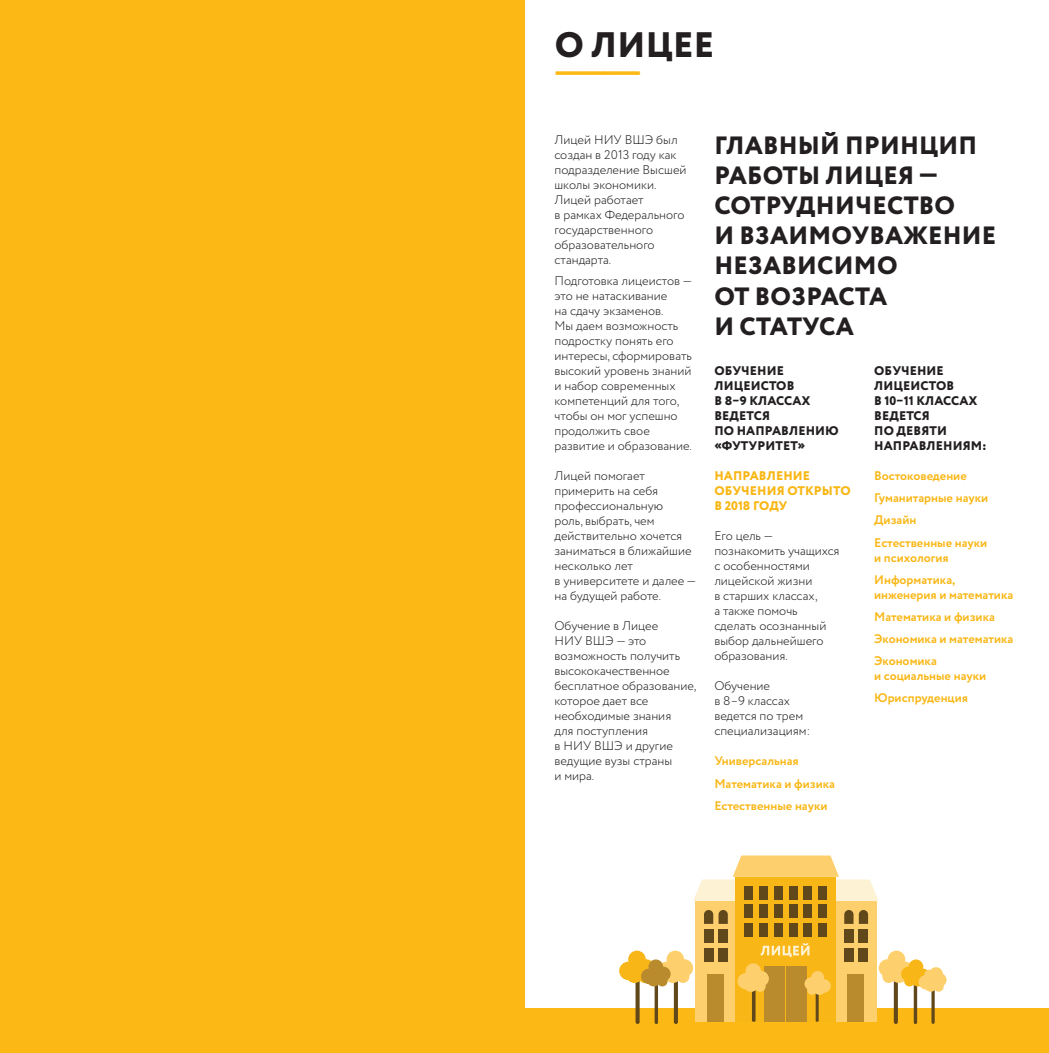
<style>
.page{position:relative;width:1049px;height:1053px;background:#fff}
.page>*{position:absolute;margin:0;border:0;box-sizing:border-box;transform-origin:0 0}
.t1{font:800 35.38px "Circe";letter-spacing:.01em;color:#231f20}
.t2{font:800 25px/30px "Circe";letter-spacing:.01em;color:#231f20}
.t3{font:800 25px "Circe";color:#fcb814}
.t4{font:300 12.5px/15px "Circe";color:#231f20}
.t5{font:700 12.5px/22.1px "Circe";color:#f9b716}
.t6{font:800 12.5px/15px "Circe";letter-spacing:.01em;color:#231f20}
.t7{font:800 12.5px/15px "Circe";letter-spacing:.01em;color:#f9b716}
</style>
<div class="page">
<div style="left:0;top:1008px;width:1049px;height:44px;background:#fcb814"></div>
<div style="left:0;top:0;width:524px;height:1052px;background:#fcb814"></div>
<hr style="left:674px;top:970px;width:4px;height:53px;background:#61481b;border-radius:2px">
<div style="left:657px;top:961px;width:19px;height:19px;background:#fdd06d;border-radius:50%"></div>
<div style="left:666px;top:950px;width:18px;height:18px;background:#fdd06d;border-radius:50%"></div>
<div style="left:675px;top:959px;width:18px;height:17px;background:#fdd06d;border-radius:50%"></div>
<div style="left:664px;top:965px;width:18px;height:17px;background:#fdd06d;border-radius:50%"></div>
<div style="left:677px;top:970px;width:12px;height:12px;background:#fdd06d;border-radius:50%"></div>
<div style="left:635px;top:970px;width:5px;height:53px;background:#61481b;border-radius:2px"></div>
<div style="left:619px;top:961px;width:18px;height:19px;background:#f9b717;border-radius:50%"></div>
<div style="left:628px;top:950px;width:18px;height:18px;background:#f9b717;border-radius:50%"></div>
<div style="left:637px;top:959px;width:18px;height:17px;background:#f9b717;border-radius:50%"></div>
<div style="left:626px;top:965px;width:17px;height:17px;background:#f9b717;border-radius:50%"></div>
<div style="left:638px;top:970px;width:13px;height:12px;background:#f9b717;border-radius:50%"></div>
<hr style="left:655px;top:976px;width:3px;height:47px;background:#61481b;border-radius:2px">
<div style="left:641px;top:968px;width:15px;height:15px;background:#ba8b2c;border-radius:50%"></div>
<div style="left:648px;top:959px;width:15px;height:15px;background:#ba8b2c;border-radius:50%"></div>
<div style="left:656px;top:966px;width:15px;height:15px;background:#ba8b2c;border-radius:50%"></div>
<div style="left:646px;top:971px;width:15px;height:15px;background:#ba8b2c;border-radius:50%"></div>
<div style="left:657px;top:975px;width:10px;height:11px;background:#ba8b2c;border-radius:50%"></div>
<svg style="left:894px;top:970px;width:4px;height:53px"></svg>
<div style="left:896px;top:961px;width:18px;height:19px;background:#fdd06d;border-radius:50%"></div>
<div style="left:888px;top:950px;width:17px;height:18px;background:#fdd06d;border-radius:50%"></div>
<div style="left:879px;top:959px;width:17px;height:17px;background:#fdd06d;border-radius:50%"></div>
<div style="left:890px;top:965px;width:18px;height:17px;background:#fdd06d;border-radius:50%"></div>
<div style="left:882px;top:970px;width:13px;height:12px;background:#fdd06d;border-radius:50%"></div>
<hr style="left:914px;top:976px;width:3px;height:47px;background:#61481b;border-radius:2px">
<div style="left:915px;top:968px;width:16px;height:15px;background:#f9b717;border-radius:50%"></div>
<div style="left:908px;top:959px;width:15px;height:15px;background:#f9b717;border-radius:50%"></div>
<div style="left:901px;top:966px;width:15px;height:15px;background:#f9b717;border-radius:50%"></div>
<div style="left:911px;top:971px;width:14px;height:15px;background:#f9b717;border-radius:50%"></div>
<div style="left:904px;top:975px;width:11px;height:11px;background:#f9b717;border-radius:50%"></div>
<svg style="left:931px;top:981px;width:4px;height:42px"></svg>
<svg style="left:918px;top:974px;width:15px;height:15px"></svg>
<div style="left:929px;top:967px;width:14px;height:13px;background:#fdd06d;border-radius:50%"></div>
<div style="left:933px;top:972px;width:13px;height:14px;background:#fdd06d;border-radius:50%"></div>
<div style="left:924px;top:977px;width:13px;height:14px;background:#fdd06d;border-radius:50%"></div>
<div style="left:934px;top:981px;width:10px;height:10px;background:#fdd06d;border-radius:50%"></div>
<div style="left:924px;top:969px;width:10px;height:10px;background:#fdd06d;border-radius:50%"></div>
<div style="left:836px;top:900px;width:40px;height:121px;background:#fdd06d"></div>
<div style="left:848px;top:973px;width:16px;height:48px;background:#ba8b2c"></div>
<svg style="left:844px;top:910px;width:9px;height:13px"></svg>
<div style="left:844px;top:929px;width:9px;height:14px;background:#61481b"></div>
<div style="left:844px;top:948px;width:9px;height:14px;background:#61481b"></div>
<svg style="left:859px;top:910px;width:9px;height:13px"></svg>
<div style="left:859px;top:929px;width:9px;height:14px;background:#61481b"></div>
<div style="left:859px;top:948px;width:9px;height:14px;background:#61481b"></div>
<div style="left:696px;top:900px;width:40px;height:121px;background:#fdd06d"></div>
<div style="left:704px;top:929px;width:9px;height:14px;background:#61481b"></div>
<div style="left:704px;top:948px;width:9px;height:14px;background:#61481b"></div>
<svg style="left:704px;top:910px;width:24px;height:13px"></svg>
<div style="left:718px;top:929px;width:10px;height:14px;background:#61481b"></div>
<div style="left:718px;top:948px;width:10px;height:14px;background:#61481b"></div>
<div style="left:707px;top:973px;width:17px;height:48px;background:#ba8b2c"></div>
<div style="left:736px;top:876px;width:100px;height:145px;background:#f9b717"></div>
<svg style="left:693px;top:855px;width:185px;height:45px"></svg>
<div style="left:764px;top:965px;width:20px;height:56px;background:#ba8b2c"></div>
<div style="left:787px;top:965px;width:20px;height:56px;background:#ba8b2c"></div>
<div style="left:744px;top:886px;width:9px;height:13px;background:#61481b"></div>
<div style="left:744px;top:904px;width:9px;height:14px;background:#61481b"></div>
<div style="left:744px;top:923px;width:9px;height:13px;background:#61481b"></div>
<div style="left:759px;top:886px;width:9px;height:13px;background:#61481b"></div>
<div style="left:759px;top:904px;width:9px;height:14px;background:#61481b"></div>
<div style="left:759px;top:923px;width:9px;height:13px;background:#61481b"></div>
<div style="left:774px;top:886px;width:9px;height:13px;background:#61481b"></div>
<div style="left:774px;top:904px;width:9px;height:14px;background:#61481b"></div>
<div style="left:774px;top:923px;width:9px;height:13px;background:#61481b"></div>
<div style="left:789px;top:886px;width:8px;height:13px;background:#61481b"></div>
<div style="left:789px;top:904px;width:8px;height:14px;background:#61481b"></div>
<div style="left:789px;top:923px;width:8px;height:13px;background:#61481b"></div>
<div style="left:803px;top:886px;width:9px;height:13px;background:#61481b"></div>
<div style="left:803px;top:904px;width:9px;height:14px;background:#61481b"></div>
<div style="left:803px;top:923px;width:9px;height:13px;background:#61481b"></div>
<div style="left:818px;top:886px;width:9px;height:13px;background:#61481b"></div>
<div style="left:818px;top:904px;width:9px;height:14px;background:#61481b"></div>
<div style="left:818px;top:923px;width:9px;height:13px;background:#61481b"></div>
<svg style="left:761px;top:943px;width:48px;height:13px"></svg>
<hr style="left:752px;top:980px;width:3px;height:41px;background:#61481b">
<div style="left:737px;top:972px;width:17px;height:17px;background:#fdd06d;border-radius:50%"></div>
<div style="left:745px;top:963px;width:16px;height:15px;background:#fdd06d;border-radius:50%"></div>
<div style="left:753px;top:970px;width:16px;height:16px;background:#fdd06d;border-radius:50%"></div>
<div style="left:743px;top:976px;width:16px;height:15px;background:#fdd06d;border-radius:50%"></div>
<div style="left:754px;top:980px;width:12px;height:11px;background:#fdd06d;border-radius:50%"></div>
<hr style="left:816px;top:985px;width:3px;height:36px;background:#61481b">
<div style="left:817px;top:979px;width:14px;height:13px;background:#fdd06d;border-radius:50%"></div>
<div style="left:811px;top:970px;width:13px;height:13px;background:#fdd06d;border-radius:50%"></div>
<div style="left:804px;top:977px;width:13px;height:13px;background:#fdd06d;border-radius:50%"></div>
<div style="left:813px;top:981px;width:13px;height:13px;background:#fdd06d;border-radius:50%"></div>
<div style="left:807px;top:985px;width:9px;height:9px;background:#fdd06d;border-radius:50%"></div>
<h1 class="t1" style="left:555px;top:21px;width:161px">О ЛИЦЕЕ</h1>
<h2 class="t3" style="left:554px;top:54px;width:88px">--------------</h2>
<p class="t4" style="left:554px;top:132px;width:134px">Лицей НИУ ВШЭ был создан в 2013 году как подразделение Высшей школы экономики.<br>Лицей работает<br>в рамках Федерального государственного образовательного стандарта.</p>
<p class="t4" style="left:554px;top:274px;width:139px">Подготовка лицеистов — это не натаскивание<br>на сдачу экзаменов.<br>Мы даем возможность подростку понять его интересы, сформировать высокий уровень знаний и набор современных компетенций для того, чтобы он мог успешно продолжить свое развитие и образование.</p>
<p class="t4" style="left:554px;top:469px;width:144px">Лицей помогает примерить на себя профессиональную<br>роль, выбрать, чем действительно хочется заниматься в ближайшие несколько лет<br>в университете и далее — на будущей работе.</p>
<p class="t4" style="left:554px;top:619px;width:143px">Обучение в Лицее<br>НИУ ВШЭ — это возможность получить высококачественное бесплатное образование, которое дает все необходимые знания<br>для поступления<br>в НИУ ВШЭ и другие ведущие вузы страны<br>и мира.</p>
<h2 class="t2" style="left:714px;top:132px;width:283px">ГЛАВНЫЙ ПРИНЦИП<br>РАБОТЫ ЛИЦЕЯ —<br>СОТРУДНИЧЕСТВО<br>И ВЗАИМОУВАЖЕНИЕ<br>НЕЗАВИСИМО<br>ОТ ВОЗРАСТА<br>И СТАТУСА</h2>
<p class="t6" style="left:714px;top:364px;width:126px">ОБУЧЕНИЕ<br>ЛИЦЕИСТОВ<br>В 8–9 КЛАССАХ<br>ВЕДЕТСЯ<br>ПО НАПРАВЛЕНИЮ «ФУТУРИТЕТ»</p>
<p class="t7" style="left:714px;top:469px;width:138px">НАПРАВЛЕНИЕ<br>ОБУЧЕНИЯ ОТКРЫТО<br>В 2018 ГОДУ</p>
<p class="t6" style="left:874px;top:364px;width:114px">ОБУЧЕНИЕ<br>ЛИЦЕИСТОВ<br>В 10–11 КЛАССАХ<br>ВЕДЕТСЯ<br>ПО ДЕВЯТИ<br>НАПРАВЛЕНИЯМ:</p>
<p class="t5" style="left:874px;top:465px;width:116px">Востоковедение<br>Гуманитарные науки<br>Дизайн<br>Естественные науки</p>
<p class="t5" style="left:874px;top:547px;width:83px">и психология<br>Информатика,</p>
<p class="t5" style="left:874px;top:584px;width:141px">инженерия и математика<br>Математика и физика<br>Экономика и математика<br>Экономика</p>
<p class="t5" style="left:874px;top:665px;width:114px">и социальные науки<br>Юриспруденция</p>
<p class="t4" style="left:714px;top:529px;width:127px">Его цель — познакомить учащихся с особенностями лицейской жизни<br>в старших классах,<br>а также помочь сделать осознанный выбор дальнейшего образования.</p>
<p class="t4" style="left:714px;top:679px;width:98px">Обучение<br>в 8–9 классах ведется по трем специализациям:</p>
<p class="t5" style="left:714px;top:750px;width:122px">Универсальная<br>Математика и физика<br>Естественные науки</p>
</div>
